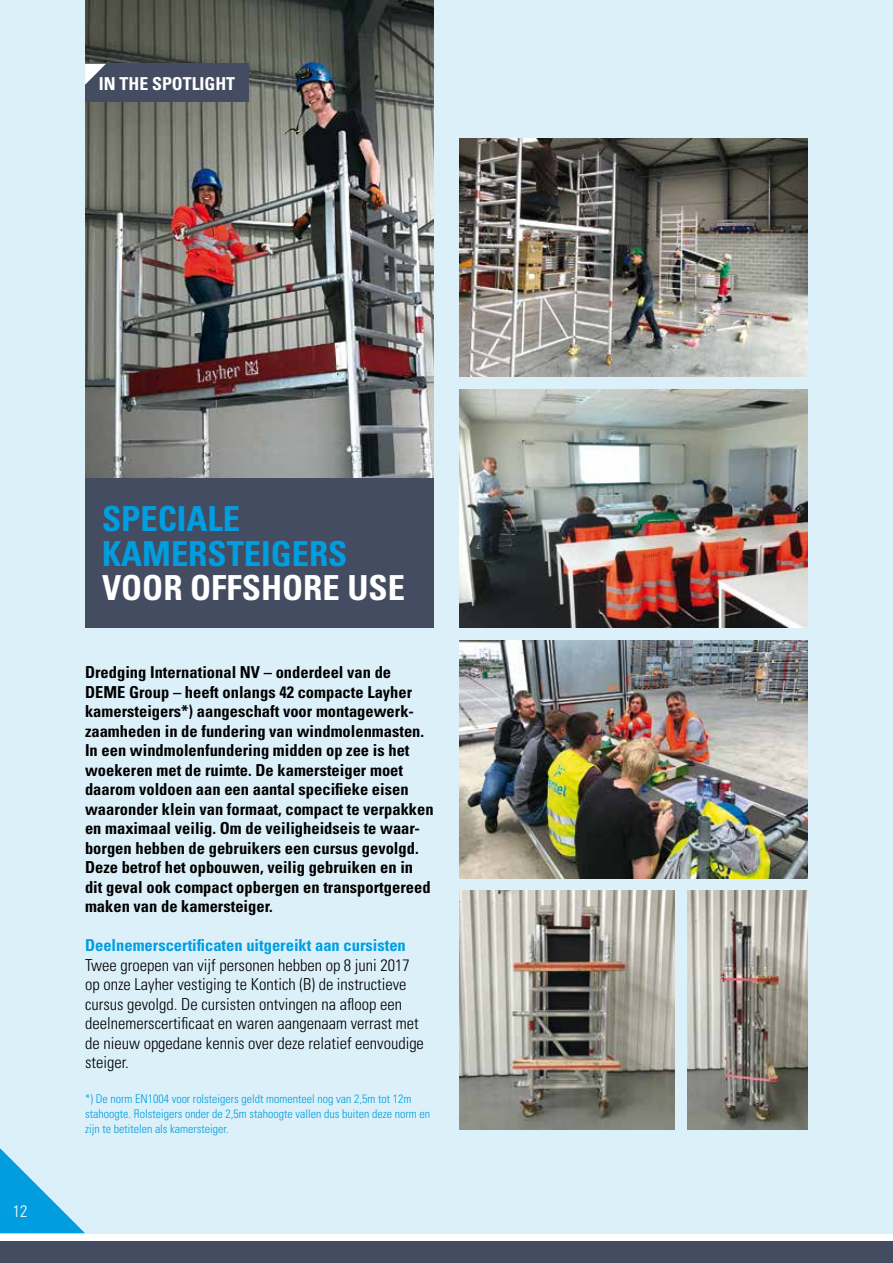
<style>
.page{position:relative;width:893px;height:1263px;background:#fff}
.page>*{position:absolute;margin:0;border:0;box-sizing:border-box;transform-origin:0 0}
.t1{font:700 condensed 34.5px/34.5px "Univers";color:#009ee0}
.t2{font:700 condensed 34.5px "Univers";color:#fff}
.t3{font:700 condensed 17.85px "Univers";color:#fff}
.t4{font:700 condensed 16.5px/19.5px "Univers";color:#000}
.t5{font:300 condensed 16.5px/19.5px "Univers";color:#000}
.t6{font:700 condensed 16.5px "Univers";color:#009ee0}
.t7{font:300 condensed 16.5px "Univers";color:#fff}
.t8{font:300 condensed 12px/15px "Univers";color:#009ee0}
</style>
<div class="page">
<div style="left:0;top:0;width:893px;height:1233px;background:#dcf0fa"></div>
<div style="left:0;top:1242px;width:893px;height:21px;background:#444c61"></div>
<img style="left:85px;top:0;width:349px;height:478px">
<svg style="left:0;top:1148px;width:85px;height:85px"></svg>
<img style="left:459px;top:891px;width:215px;height:238px">
<img style="left:687px;top:891px;width:121px;height:238px">
<img style="left:459px;top:389px;width:349px;height:238px">
<img style="left:459px;top:640px;width:349px;height:238px">
<img style="left:459px;top:138px;width:349px;height:238px">
<div style="left:85px;top:64px;width:164px;height:38px;background:#444c61"></div>
<svg style="left:85px;top:64px;width:21px;height:21px"></svg>
<div style="left:85px;top:478px;width:349px;height:149px;background:#444c61"></div>
<p class="t3" style="left:99px;top:73px;width:138px">IN THE SPOTLIGHT</p>
<p class="t7" style="left:13px;top:1202px;width:16px">12</p>
<h1 class="t1" style="left:102px;top:501px;width:247px">SPECIALE<br>KAMERSTEIGERS</h1>
<h1 class="t2" style="left:102px;top:567px;width:304px">VOOR OFFSHORE USE</h1>
<p class="t4" style="left:85px;top:662px;width:350px">Dredging International NV – onderdeel van de DEME Group – heeft onlangs 42 compacte Layher kamersteigers*) aangeschaft voor montagewerk&shy;zaamheden in de fundering van windmolenmasten.<br>In een windmolenfundering midden op zee is het woekeren met de ruimte. De kamersteiger moet daarom voldoen aan een aantal specifieke eisen waaronder klein van formaat, compact te verpakken en maximaal veilig. Om de veiligheidseis te waar&shy;borgen hebben de gebruikers een cursus gevolgd.<br>Deze betrof het opbouwen, veilig gebruiken en in dit geval ook compact opbergen en transportgereed maken van de kamersteiger.</p>
<p class="t6" style="left:85px;top:935px;width:322px">Deelnemerscertificaten uitgereikt aan cursisten</p>
<p class="t5" style="left:85px;top:955px;width:340px">Twee groepen van vijf personen hebben op 8 juni 2017 op onze Layher vestiging te Kontich (B) de instructieve cursus gevolgd. De cursisten ontvingen na afloop een deelnemerscertificaat en waren aangenaam verrast met de nieuw opgedane kennis over deze relatief eenvoudige steiger.</p>
<p class="t8" style="left:85px;top:1091px;width:347px">*) De norm EN1004 voor rolsteigers geldt momenteel nog van 2,5m tot 12m stahoogte. Rolsteigers onder de 2,5m stahoogte vallen dus buiten deze norm en zijn te betitelen als kamersteiger.</p>
</div>
